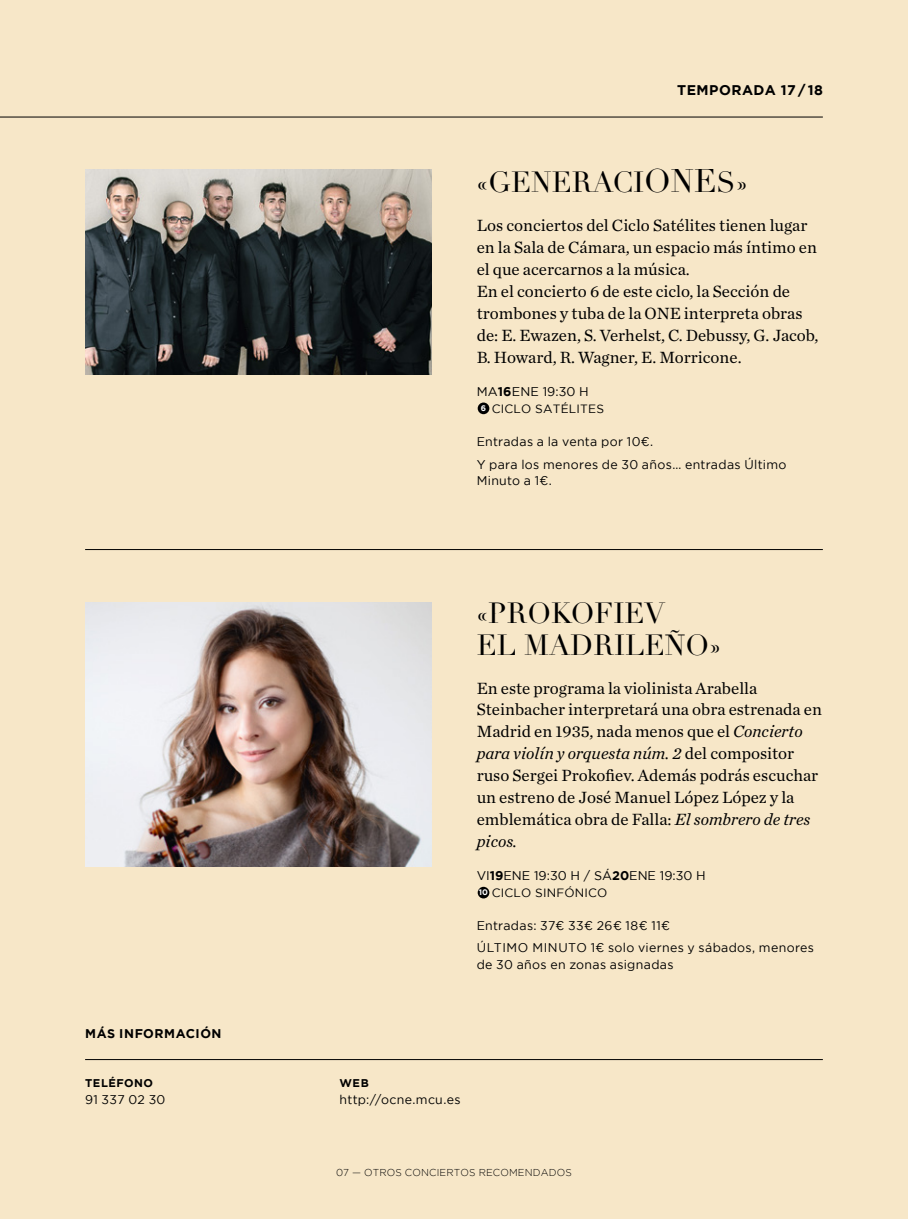
<style>
.page{position:relative;width:908px;height:1219px;background:#fff}
.page>*{position:absolute;margin:0;border:0;box-sizing:border-box;transform-origin:0 0}
.t1{font:28.4px/32px "Didot";color:#000}
.CUERPO_DE_TEXTO{font:17px/21.8px "Chronicle Text G1";color:#000}
.t2{font:700 14px "Gotham";letter-spacing:.035em;color:#000}
.CUERPO_TEXTO_TÉCNICO{font:12.6px/16.6px "Gotham";letter-spacing:.025em;color:#000}
.CUERPO_TEXTO_TÉCNICO-2{font:12.6px "Gotham";color:#000}
.t3{font:700 12.6px "Gotham";letter-spacing:.045em;color:#000}
.t4{font:12px "Gotham";letter-spacing:.015em;color:#000}
.t5{font:700 11.2px "Gotham";letter-spacing:.045em;color:#000}
.CINTILLOS{font:300 10px "Gotham";letter-spacing:.015em;color:#000}
.t6{font:700 8px "Gotham";color:#fff}
.s1{font-size:32px}
.s2{font-weight:700}
.s3{font-style:italic}
</style>
<div class="page">
<div style="left:0;top:0;width:907px;height:1219px;background:#f7e7c8"></div>
<hr style="left:0;top:117px;width:822px;height:1px;background:#000">
<img style="left:85px;top:602px;width:346px;height:264px">
<img style="left:85px;top:169px;width:346px;height:205px">
<hr style="left:85px;top:549px;width:737px;height:1px;background:#000">
<hr style="left:85px;top:1059px;width:737px;height:1px;background:#000">
<div style="left:477px;top:403px;width:12px;height:11px;background:#000;border-radius:50%"></div>
<div style="left:477px;top:887px;width:12px;height:11px;background:#000;border-radius:50%"></div>
<p class="t3" style="left:85px;top:1026px;width:138px">MÁS INFORMACIÓN</p>
<p class="t5" style="left:85px;top:1077px;width:69px">TELÉFONO</p>
<p class="CUERPO_TEXTO_TÉCNICO" style="left:85px;top:1091px;width:82px">91 337 02 30</p>
<p class="t2" style="left:676px;top:82px;width:147px">TEMPORADA 17 / 18</p>
<p class="t1" style="left:476px;top:167px;width:272px">«GENERACI<span class="s1">ONE</span>S»</p>
<p class="CUERPO_DE_TEXTO" style="left:476px;top:214px;width:341px">Los conciertos del Ciclo Satélites tienen lugar en la Sala de Cámara, un espacio más íntimo en el que acercarnos a la música.</p>
<p class="CUERPO_DE_TEXTO" style="left:476px;top:279px;width:343px">En el concierto 6 de este ciclo, la Sección de trombones y tuba de la ONE interpreta obras de: E. Ewazen, S. Verhelst, C. Debussy, G. Jacob, B. Howard, R. Wagner, E. Morricone.</p>
<p class="CUERPO_TEXTO_TÉCNICO" style="left:476px;top:383px;width:114px">MA<span class="s2">16</span>ENE 19:30 H</p>
<p class="t6" style="left:480px;top:404px;width:7px">6</p>
<p class="t4" style="left:491px;top:402px;width:114px">CICLO SATÉLITES</p>
<p class="CUERPO_TEXTO_TÉCNICO" style="left:476px;top:433px;width:178px">Entradas a la venta por 10¤.</p>
<p class="CUERPO_TEXTO_TÉCNICO" style="left:476px;top:456px;width:311px">Y para los menores de 30 años… entradas Último<br>Minuto a 1¤.</p>
<p class="t1" style="left:476px;top:597px;width:245px">«PROKOFIEV<br>EL MADRILEÑO»</p>
<p class="CUERPO_DE_TEXTO" style="left:476px;top:676px;width:347px">En este programa la violinista Arabella Steinbacher interpretará una obra estrenada en Madrid en 1935, nada menos que el <span class="s3">Concierto para violín y orquesta núm. 2</span> del compositor ruso Sergei Prokofiev. Además podrás escuchar un estreno de José Manuel López López y la emblemática obra de Falla: <span class="s3">El sombrero de tres picos.</span></p>
<p class="CUERPO_TEXTO_TÉCNICO-2" style="left:476px;top:868px;width:230px">VI<span class="s2">19</span>ENE 19:30 H / SÁ<span class="s2">20</span>ENE 19:30 H</p>
<p class="t6" style="left:478px;top:888px;width:11px">10</p>
<p class="t4" style="left:491px;top:886px;width:117px">CICLO SINFÓNICO</p>
<p class="CUERPO_TEXTO_TÉCNICO" style="left:476px;top:917px;width:195px">Entradas: 37¤ 33¤ 26¤ 18¤ 11¤</p>
<p class="CUERPO_TEXTO_TÉCNICO" style="left:476px;top:939px;width:339px">ÚLTIMO MINUTO 1¤ solo viernes y sábados, menores de 30 años en zonas asignadas</p>
<p class="t5" style="left:339px;top:1077px;width:31px">WEB</p>
<p class="CUERPO_TEXTO_TÉCNICO" style="left:339px;top:1091px;width:122px">http://ocne.mcu.es</p>
<p class="CINTILLOS" style="left:336px;top:1167px;width:237px">07 — OTROS CONCIERTOS RECOMENDADOS</p>
</div>
